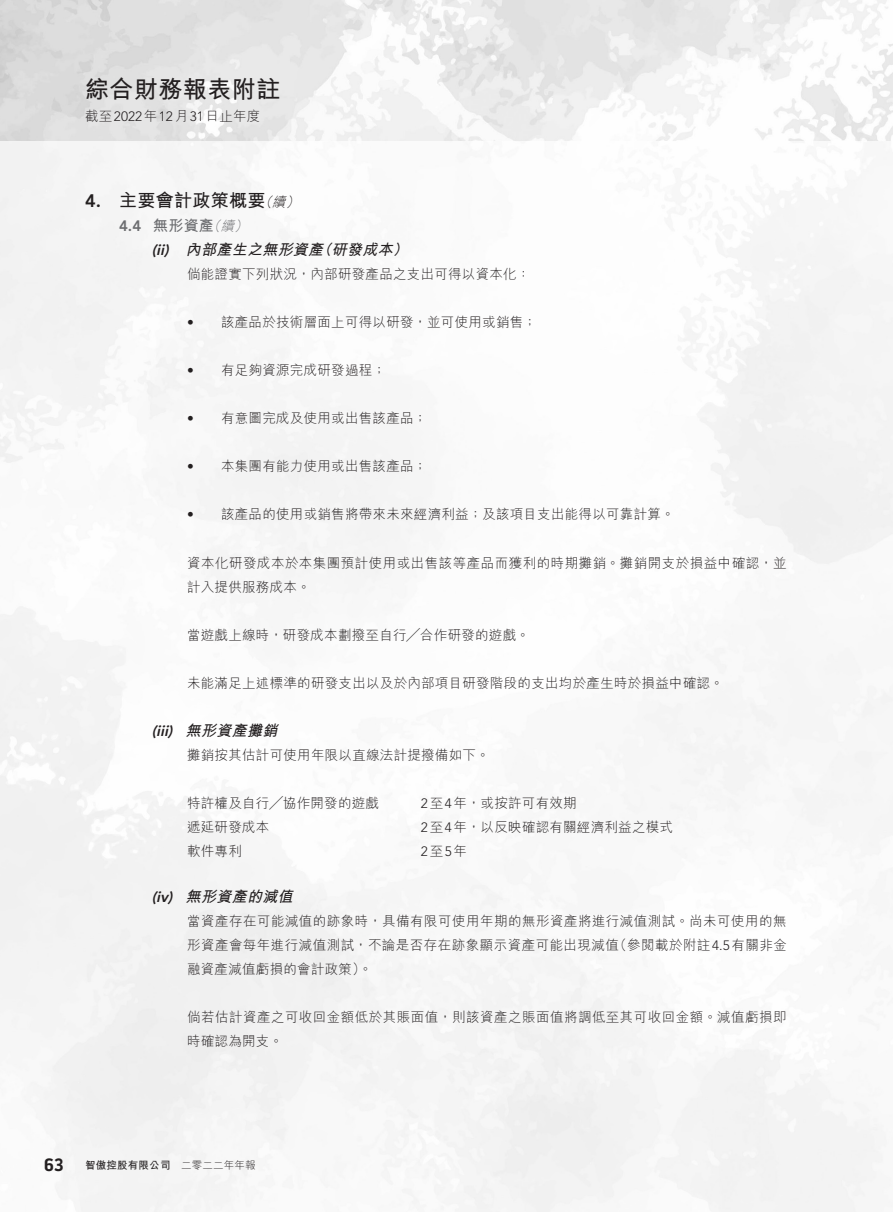
<style>
.page{position:relative;width:893px;height:1212px;background:#fff}
.page>*{position:absolute;margin:0;border:0;box-sizing:border-box;transform-origin:0 0}
.t1{font:700 24px "M Hei HK";letter-spacing:.02em;color:#231f20}
._01_H1{font:700 18px "M Hei HK";letter-spacing:.02em;color:#231f20}
.t2{font:700 18px "Battersea";color:#231f20}
._01_H1-2{font:800 18px "Avenir LT Std";color:#231f20}
._03_H3{font:italic 700 15px "M Hei HK";color:#231f20}
._03_H3-2{font:italic 800 15px "Avenir LT Std";color:#231f20}
._02_H2{font:700 15px "M Hei HK";color:#6c6d70}
._02_H2-2{font:800 15px "Avenir LT Std";color:#6c6d70}
._00_txt{font:300 13.5px/24px "M Hei HK";letter-spacing:.02em;color:#231f20}
._00_txt-2{font:300 13.5px "Avenir LT Std";color:#231f20}
._01_H1-3{font:italic 300 13.5px "M Hei HK";color:#231f20}
._02_H2-3{font:italic 300 13.5px "M Hei HK";color:#6c6d70}
.t3{font:700 10.5px "M Hei HK";letter-spacing:.02em;color:#231f20}
.t4{font:300 10.5px "M Hei HK";letter-spacing:.02em;color:#231f20}
.s1{font-family:"Avenir LT Std"}
.s2{font-family:"M Hei HK"}
</style>
<div class="page">
<img style="left:0;top:0;width:893px;height:140px">
<h1 class="t1" style="left:85px;top:72px;width:197px">綜合財務報表附註</h1>
<p class="_00_txt" style="left:85px;top:104px;width:177px">截至<span class="s1">2022</span>年<span class="s1">12</span>月<span class="s1">31</span>日止年度</p>
<p class="_01_H1-2" style="left:85px;top:190px;width:17px">4.</p>
<p class="_01_H1" style="left:119px;top:188px;width:148px">主要會計政策概要</p>
<p class="_01_H1-3" style="left:272px;top:196px;width:18px">續</p>
<p class="_01_H1-3" style="left:259px;top:196px;width:18px">（</p>
<p class="_01_H1-3" style="left:286px;top:196px;width:18px">(</p>
<p class="_02_H2-2" style="left:119px;top:217px;width:24px">4.4</p>
<p class="_02_H2" style="left:153px;top:215px;width:62px">無形資產</p>
<p class="_02_H2-3" style="left:221px;top:220px;width:18px">續</p>
<p class="_02_H2-3" style="left:207px;top:220px;width:18px">（</p>
<p class="_02_H2-3" style="left:234px;top:220px;width:18px">(</p>
<p class="_03_H3-2" style="left:152px;top:241px;width:22px">)i i(</p>
<p class="_03_H3" style="left:186px;top:239px;width:213px">內部產生之無形資產研發成本</p>
<p class="_03_H3" style="left:317px;top:239px;width:21px">（</p>
<p class="_03_H3" style="left:393px;top:239px;width:21px">(</p>
<p class="_00_txt" style="left:187px;top:262px;width:345px">倘能證實下列狀況，內部研發產品之支出可得以資本化：</p>
<p class="_00_txt" style="left:221px;top:310px;width:317px">該產品於技術層面上可得以研發，並可使用或銷售;</p>
<p class="_00_txt-2" style="left:187px;top:315px;width:8px">•</p>
<p class="_00_txt-2" style="left:187px;top:363px;width:8px">•</p>
<p class="_00_txt-2" style="left:187px;top:411px;width:8px">•</p>
<p class="_00_txt" style="left:221px;top:358px;width:166px">有足夠資源完成研發過程;</p>
<p class="_00_txt" style="left:221px;top:406px;width:208px">有意圖完成及使用或出售該產品;</p>
<p class="_00_txt-2" style="left:187px;top:459px;width:8px">•</p>
<p class="_00_txt" style="left:221px;top:454px;width:208px">本集團有能力使用或出售該產品;</p>
<p class="_03_H3-2" style="left:152px;top:721px;width:10px">(</p>
<p class="_03_H3-2" style="left:168px;top:721px;width:10px">)</p>
<p class="_03_H3-2" style="left:156px;top:721px;width:17px">iii</p>
<p class="_03_H3-2" style="left:152px;top:888px;width:21px">i v(</p>
<p class="_03_H3-2" style="left:168px;top:888px;width:10px">)</p>
<p class="_00_txt" style="left:221px;top:502px;width:455px">該產品的使用或銷售將帶來未來經濟利益；及該項目支出能得以可靠計算。</p>
<p class="_00_txt-2" style="left:187px;top:507px;width:8px">•</p>
<p class="_00_txt" style="left:187px;top:550px;width:601px">資本化研發成本於本集團預計使用或出售該等產品而獲利的時期攤銷。攤銷開支於損益中確認，並計入提供服務成本。</p>
<p class="_00_txt" style="left:187px;top:622px;width:344px">當遊戲上線時，研發成本劃撥至自行╱合作研發的遊戲。</p>
<p class="_00_txt" style="left:187px;top:670px;width:538px">未能滿足上述標準的研發支出以及於內部項目研發階段的支出均於產生時於損益中確認。</p>
<p class="_03_H3" style="left:186px;top:719px;width:97px">無形資產攤銷</p>
<p class="_00_txt" style="left:187px;top:742px;width:304px">攤銷按其估計可使用年限以直線法計提撥備如下。</p>
<p class="_00_txt" style="left:421px;top:790px;width:157px"><span class="s1">2</span>至<span class="s1">4</span>年，或按許可有效期</p>
<p class="_00_txt" style="left:187px;top:790px;width:193px">特許權及自行╱協作開發的遊戲</p>
<p class="_00_txt" style="left:187px;top:814px;width:84px">遞延研發成本</p>
<p class="_00_txt" style="left:187px;top:838px;width:56px">軟件專利</p>
<p class="_03_H3" style="left:186px;top:885px;width:112px">無形資產的減值</p>
<p class="_00_txt" style="left:421px;top:814px;width:254px"><span class="s1">2</span>至<span class="s1">4</span>年，以反映確認有關經濟利益之模式</p>
<p class="_00_txt-2" style="left:421px;top:843px;width:48px">2<span class="s2">至</span>5<span class="s2">年</span></p>
<p class="_00_txt" style="left:187px;top:909px;width:601px;text-align:right">當資產存在可能減值的跡象時，具備有限可使用年期的無形資產將進行減值測試。尚未可使用的無（參閱載於附註<span class="s1">4.5</span>有關非金</p>
<p class="_00_txt" style="left:187px;top:933px;width:433px">形資產會每年進行減值測試，不論是否存在跡象顯示資產可能出現減值融資產減值虧損的會計政策。(</p>
<p class="_00_txt" style="left:187px;top:1005px;width:601px">倘若估計資產之可收回金額低於其賬面值，則該資產之賬面值將調低至其可收回金額。減值虧損即時確認為開支。</p>
<h2 class="t2" style="left:44px;top:1153px;width:21px">63</h2>
<p class="t3" style="left:85px;top:1158px;width:87px">智傲控股有限公司</p>
<p class="t4" style="left:181px;top:1160px;width:76px">二零二二年年報</p>
</div>
